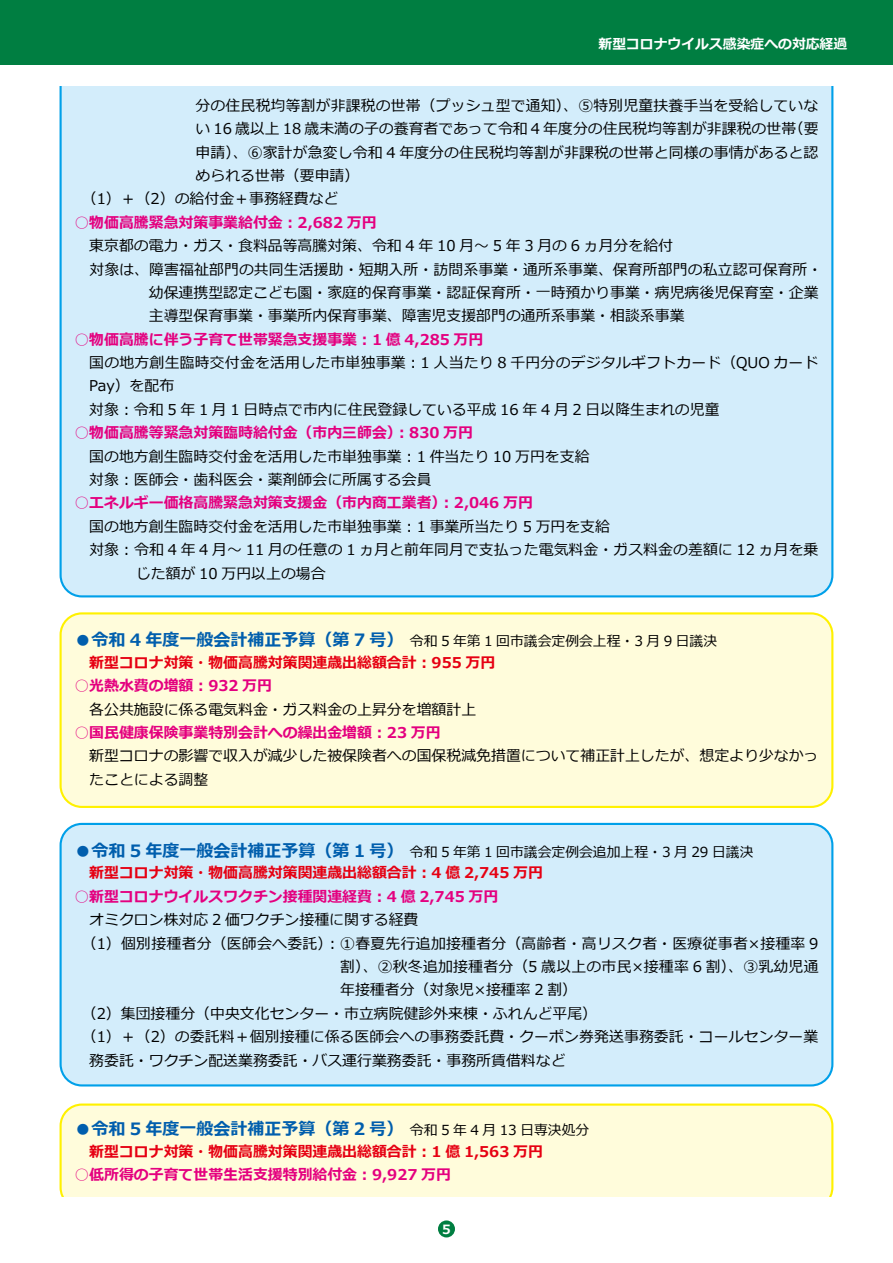
<style>
.page{position:relative;width:893px;height:1263px;background:#fff}
.page>*{position:absolute;margin:0;border:0;box-sizing:border-box;transform-origin:0 0}
.t1{font:700 16.95px "Meiryo";color:#005ead}
.t2{font:14.85px/23.4px "Meiryo";color:#000}
.t3{font:700 14.85px "Meiryo";color:#e4007f}
.t4{font:700 14.85px "Meiryo";color:#e60012}
.t5{font:13.8px "Meiryo";color:#000}
.t6{font:700 13.8px "Meiryo";color:#fff}
.t7{font:700 12.75px "Meiryo";color:#fff}
.s1{font-weight:700;font-size:16.95px;color:#005ead}
.s2{font-weight:400;font-size:13.8px;color:#000}
</style>
<div class="page">
<div style="left:438px;top:1220px;width:17px;height:17px;background:#007e41;border-radius:50%"></div>
<div style="left:61px;top:1104px;width:771px;height:105px;background:#fffcdb;border-radius:21px"></div>
<div style="left:60px;top:1103px;width:773px;height:107px;border:2px solid #fff100;border-radius:21px"></div>
<div style="left:61px;top:824px;width:771px;height:261px;background:#d3edfb;border-radius:21px"></div>
<div style="left:60px;top:823px;width:773px;height:263px;border:2px solid #00a0e9;border-radius:21px"></div>
<div style="left:61px;top:61px;width:771px;height:535px;background:#d3edfb;border-radius:21px"></div>
<div style="left:61px;top:613px;width:771px;height:194px;background:#fffcdb;border-radius:21px"></div>
<div style="left:60px;top:612px;width:773px;height:196px;border:2px solid #fff100;border-radius:21px"></div>
<div style="left:0;top:0;width:893px;height:65px;background:#007e41"></div>
<div style="left:51px;top:65px;width:791px;height:20px;background:#fff"></div>
<div style="left:51px;top:1197px;width:791px;height:21px;background:#fff"></div>
<p class="t6" style="left:598px;top:35px;width:250px">新型コロナウイルス感染症への対応経過</p>
<p class="t2" style="left:196px;top:95px;width:624px">分の住民税均等割が非課税の世帯（プッシュ型で通知）、⑤特別児童扶養手当を受給していな</p>
<p class="t2" style="left:196px;top:118px;width:624px">い 16 歳以上 18 歳未満の子の養育者であって令和 4 年度分の住民税均等割が非課税の世帯（要</p>
<p class="t2" style="left:196px;top:141px;width:624px">申請）、⑥家計が急変し令和 4 年度分の住民税均等割が非課税の世帯と同様の事情があると認</p>
<p class="t2" style="left:196px;top:165px;width:165px">められる世帯（要申請）</p>
<p class="t2" style="left:74px;top:188px;width:266px">　（1）＋（2）の給付金＋事務経費など</p>
<p class="t3" style="left:74px;top:212px;width:304px">○物価高騰緊急対策事業給付金：2,682 万円</p>
<p class="t2" style="left:74px;top:235px;width:600px">　東京都の電力・ガス・食料品等高騰対策、令和 4 年 10 月～ 5 年 3 月の 6 ヵ月分を給付</p>
<p class="t2" style="left:74px;top:258px;width:749px">　対象は、障害福祉部門の共同生活援助・短期入所・訪問系事業・通所系事業、保育所部門の私立認可保育所・</p>
<p class="t2" style="left:149px;top:282px;width:671px">幼保連携型認定こども園・家庭的保育事業・認証保育所・一時預かり事業・病児病後児保育室・企業</p>
<p class="t2" style="left:149px;top:305px;width:537px">主導型保育事業・事業所内保育事業、障害児支援部門の通所系事業・相談系事業</p>
<p class="t3" style="left:74px;top:329px;width:410px">○物価高騰に伴う子育て世帯緊急支援事業：1 億 4,285 万円</p>
<p class="t2" style="left:89px;top:352px;width:731px">国の地方創生臨時交付金を活用した市単独事業：1 人当たり 8 千円分のデジタルギフトカード（QUO カード</p>
<p class="t2" style="left:89px;top:375px;width:86px">Pay）を配布</p>
<p class="t2" style="left:74px;top:398px;width:647px">　対象：令和 5 年 1 月 1 日時点で市内に住民登録している平成 16 年 4 月 2 日以降生まれの児童</p>
<p class="t3" style="left:74px;top:422px;width:400px">○物価高騰等緊急対策臨時給付金（市内三師会）：830 万円</p>
<p class="t2" style="left:74px;top:445px;width:517px">　国の地方創生臨時交付金を活用した市単独事業：1 件当たり 10 万円を支給　対象：医師会・歯科医会・薬剤師会に所属する会員</p>
<p class="t3" style="left:74px;top:492px;width:460px">○エネルギー価格高騰緊急対策支援金（市内商工業者）：2,046 万円</p>
<p class="t2" style="left:74px;top:515px;width:537px">　国の地方創生臨時交付金を活用した市単独事業：1 事業所当たり 5 万円を支給</p>
<p class="t2" style="left:74px;top:539px;width:746px">　対象：令和 4 年 4 月～ 11 月の任意の 1 ヵ月と前年同月で支払った電気料金・ガス料金の差額に 12 ヵ月を乗</p>
<p class="t2" style="left:136px;top:562px;width:191px">じた額が 10 万円以上の場合</p>
<p class="t5" style="left:74px;top:632px;width:644px"><span class="s1">●令和 4 年度一般会計補正予算（第 7 号）</span>令和 5 年第 1 回市議会定例会上程・3 月 9 日議決</p>
<p class="t4" style="left:89px;top:652px;width:407px">新型コロナ対策・物価高騰対策関連歳出総額合計：955 万円</p>
<p class="t3" style="left:74px;top:675px;width:199px">○光熱水費の増額：932 万円</p>
<p class="t2" style="left:74px;top:698px;width:403px">　各公共施設に係る電気料金・ガス料金の上昇分を増額計上</p>
<p class="t3" style="left:74px;top:722px;width:368px">○国民健康保険事業特別会計への繰出金増額：23 万円</p>
<p class="t2" style="left:89px;top:745px;width:731px">新型コロナの影響で収入が減少した被保険者への国保税減免措置について補正計上したが、想定より少なかったことによる調整</p>
<p class="t5" style="left:74px;top:842px;width:681px"><span class="s1">●令和 5 年度一般会計補正予算（第 1 号）</span>令和 5 年第 1 回市議会定例会追加上程・3 月 29 日議決</p>
<p class="t4" style="left:89px;top:862px;width:455px">新型コロナ対策・物価高騰対策関連歳出総額合計：4 億 2,745 万円</p>
<p class="t3" style="left:74px;top:886px;width:425px">○新型コロナウイルスワクチン接種関連経費：4 億 2,745 万円</p>
<p class="t2" style="left:74px;top:909px;width:346px">　オミクロン株対応 2 価ワクチン接種に関する経費</p>
<p class="t2" style="left:74px;top:932px;width:746px">　（1）個別接種者分（医師会へ委託）：①春夏先行追加接種者分（高齢者・高リスク者・医療従事者×接種率 9</p>
<p class="t2" style="left:340px;top:956px;width:480px">割）、②秋冬追加接種者分（5 歳以上の市民×接種率 6 割）、③乳幼児通</p>
<p class="t2" style="left:340px;top:979px;width:238px">年接種者分（対象児×接種率 2 割）</p>
<p class="t2" style="left:74px;top:1002px;width:524px">　（2）集団接種分（中央文化センター・市立病院健診外来棟・ふれんど平尾）</p>
<p class="t2" style="left:74px;top:1026px;width:746px">　（1）＋（2）の委託料＋個別接種に係る医師会への事務委託費・クーポン券発送事務委託・コールセンター業</p>
<p class="t2" style="left:89px;top:1049px;width:478px">務委託・ワクチン配送業務委託・バス運行業務委託・事務所賃借料など</p>
<p class="t1" style="left:74px;top:1117px;width:516px">●令和 5 年度一般会計補正予算（第 2 号）<span class="s2">令和 5 年 4 月 13 日専決処分</span></p>
<p class="t4" style="left:89px;top:1141px;width:455px">新型コロナ対策・物価高騰対策関連歳出総額合計：1 億 1,563 万円</p>
<p class="t3" style="left:74px;top:1164px;width:378px">○低所得の子育て世帯生活支援特別給付金：9,927 万円</p>
<p class="t7" style="left:442px;top:1220px;width:10px">5</p>
</div>
